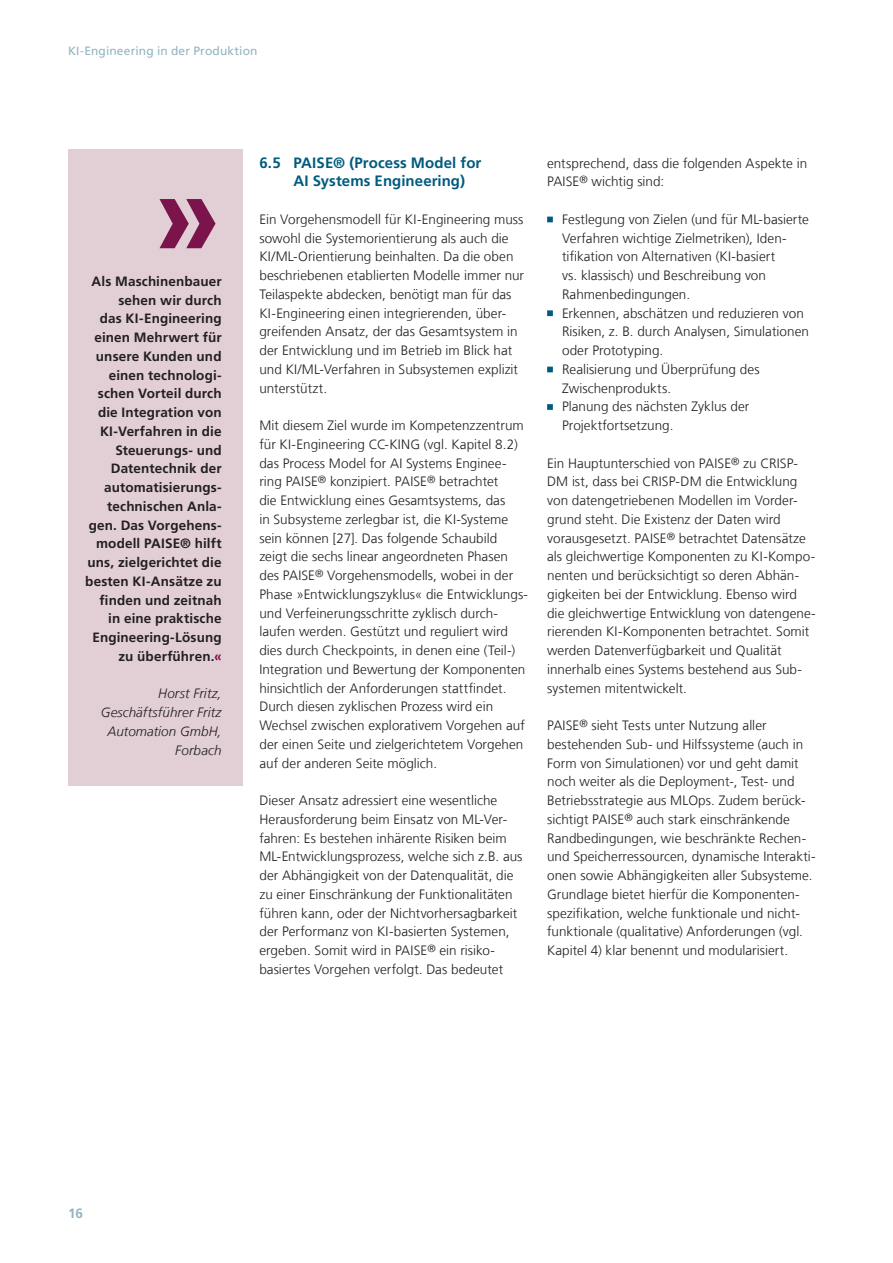
<style>
.page{position:relative;width:893px;height:1263px;background:#fff}
.page>*{position:absolute;margin:0;border:0;box-sizing:border-box;transform-origin:0 0}
.t1{font:700 120px "Frutiger LT Com";color:#7b134d}
.t2{font:700 15px/18.8px "Frutiger LT Com";letter-spacing:.005em;color:#005b7f}
.t3{font:300 13.5px/18.8px "Frutiger LT Com";letter-spacing:.005em;color:#231f20}
.t4{font:700 13.5px/18.8px "Frutiger LT Com";letter-spacing:.01em;color:#231f20;text-align:right}
.t5{font:italic 300 13.5px/18.8px "Frutiger LT Com";letter-spacing:.005em;color:#231f20;text-align:right}
.t6{font:700 13.5px "Frutiger LT Com";color:#93b3c3}
.t7{font:12px "Frutiger LT Com";letter-spacing:.015em;color:#93b3c3}
.s1{font-family:"Frutiger LT Std";color:#7b134d}
.s2{font-family:"Frutiger LT Std"}
</style>
<div class="page">
<div style="left:68px;top:149px;width:174px;height:636px;background:#e2cfd5"></div>
<svg style="left:547px;top:217px;width:6px;height:5px"></svg>
<svg style="left:547px;top:310px;width:6px;height:6px"></svg>
<svg style="left:547px;top:367px;width:6px;height:5px"></svg>
<svg style="left:547px;top:404px;width:6px;height:6px"></svg>
<p class="t7" style="left:68px;top:44px;width:191px">KI-Engineering in der Produktion</p>
<h1 class="t1" style="left:155px;top:144px;width:68px">»</h1>
<p class="t4" style="left:85px;top:272px;width:138px">Als Maschinenbauer sehen wir durch<br>das KI-Engineering einen Mehrwert für unsere Kunden und einen technologi&shy;schen Vorteil durch die Integration von<br>KI-Verfahren in die<br>Steuerungs- und<br>Datentechnik der automatisierungs&shy;technischen Anla&shy;gen. Das Vorgehens&shy;modell PAISE® hilft uns, zielgerichtet die besten KI-Ansätze zu finden und zeitnah in eine praktische<br>Engineering-Lösung zu überführen.<span class="s1">«</span></p>
<p class="t5" style="left:101px;top:684px;width:122px">Horst Fritz,<br>Geschäftsführer Fritz<br>Automation GmbH,<br>Forbach</p>
<p class="t2" style="left:293px;top:153px;width:190px;text-indent:-34px">6.5 PAISE® (Process Model for<br>AI Systems Engineering)</p>
<p class="t3" style="left:259px;top:210px;width:266px">Ein Vorgehensmodell für KI-Engineering muss sowohl die Systemorientierung als auch die KI/ML-Orientierung beinhalten. Da die oben beschriebenen etablierten Modelle immer nur Teilaspekte abdecken, benötigt man für das KI-Engineering einen integrierenden, über&shy;greifenden Ansatz, der das Gesamtsystem in der Entwicklung und im Betrieb im Blick hat und KI/ML-Verfahren in Subsystemen explizit unterstützt.</p>
<p class="t3" style="left:259px;top:416px;width:270px">Mit diesem Ziel wurde im Kompetenzzentrum für KI-Engineering CC-KING (vgl. Kapitel 8.2) das Process Model for AI Systems Enginee&shy;ring PAISE<sup>®</sup> konzipiert. PAISE<sup>®</sup> betrachtet<br>die Entwicklung eines Gesamtsystems, das<br>in Subsysteme zerlegbar ist, die KI-Systeme sein können [27]. Das folgende Schaubild zeigt die sechs linear angeordneten Phasen des PAISE<sup>®</sup> Vorgehensmodells, wobei in der Phase »Entwicklungszyklus<span class="s2">«</span> die Entwicklungs&shy;und Verfeinerungsschritte zyklisch durch&shy;laufen werden. Gestützt und reguliert wird dies durch Checkpoints, in denen eine (Teil-)<br>Integration und Bewertung der Komponenten hinsichtlich der Anforderungen stattfindet.<br>Durch diesen zyklischen Prozess wird ein Wechsel zwischen explorativem Vorgehen auf der einen Seite und zielgerichtetem Vorgehen auf der anderen Seite möglich.</p>
<p class="t3" style="left:259px;top:791px;width:265px">Dieser Ansatz adressiert eine wesentliche Herausforderung beim Einsatz von ML-Ver&shy;fahren: Es bestehen inhärente Risiken beim ML-Entwicklungsprozess, welche sich z.B. aus der Abhängigkeit von der Datenqualität, die zu einer Einschränkung der Funktionalitäten führen kann, oder der Nichtvorhersagbarkeit der Performanz von KI-basierten Systemen, ergeben. Somit wird in PAISE<sup>®</sup> ein risiko&shy;basiertes Vorgehen verfolgt. Das bedeutet</p>
<p class="t3" style="left:547px;top:154px;width:262px">entsprechend, dass die folgenden Aspekte in<br>PAISE<sup>®</sup> wichtig sind:</p>
<p class="t3" style="left:562px;top:210px;width:249px">Festlegung von Zielen (und für ML-basierte Verfahren wichtige Zielmetriken), Iden&shy;tifikation von Alternativen (KI-basiert<br>vs. klassisch) und Beschreibung von Rahmenbedingungen.<br>Erkennen, abschätzen und reduzieren von Risiken, z. B. durch Analysen, Simulationen oder Prototyping.<br>Realisierung und Überprüfung des Zwischenprodukts.<br>Planung des nächsten Zyklus der Projektfortsetzung.</p>
<p class="t3" style="left:547px;top:454px;width:270px">Ein Hauptunterschied von PAISE<sup>®</sup> zu CRISP-DM ist, dass bei CRISP-DM die Entwicklung von datengetriebenen Modellen im Vorder&shy;grund steht. Die Existenz der Daten wird vorausgesetzt. PAISE<sup>®</sup> betrachtet Datensätze als gleichwertige Komponenten zu KI-Kompo&shy;nenten und berücksichtigt so deren Abhän&shy;gigkeiten bei der Entwicklung. Ebenso wird die gleichwertige Entwicklung von datengene&shy;rierenden KI-Komponenten betrachtet. Somit werden Datenverfügbarkeit und Qualität innerhalb eines Systems bestehend aus Sub&shy;systemen mitentwickelt.</p>
<p class="t3" style="left:547px;top:716px;width:270px">PAISE<sup>®</sup> sieht Tests unter Nutzung aller bestehenden Sub- und Hilfssysteme (auch in Form von Simulationen) vor und geht damit noch weiter als die Deployment-, Test- und Betriebsstrategie aus MLOps. Zudem berück&shy;sichtigt PAISE<sup>®</sup> auch stark einschränkende Randbedingungen, wie beschränkte Rechen&shy;und Speicherressourcen, dynamische Interakti&shy;onen sowie Abhängigkeiten aller Subsysteme.<br>Grundlage bietet hierfür die Komponenten&shy;spezifikation, welche funktionale und nicht&shy;funktionale (qualitative) Anforderungen (vgl.<br>Kapitel 4) klar benennt und modularisiert.</p>
<p class="t6" style="left:68px;top:1205px;width:16px">16</p>
</div>
